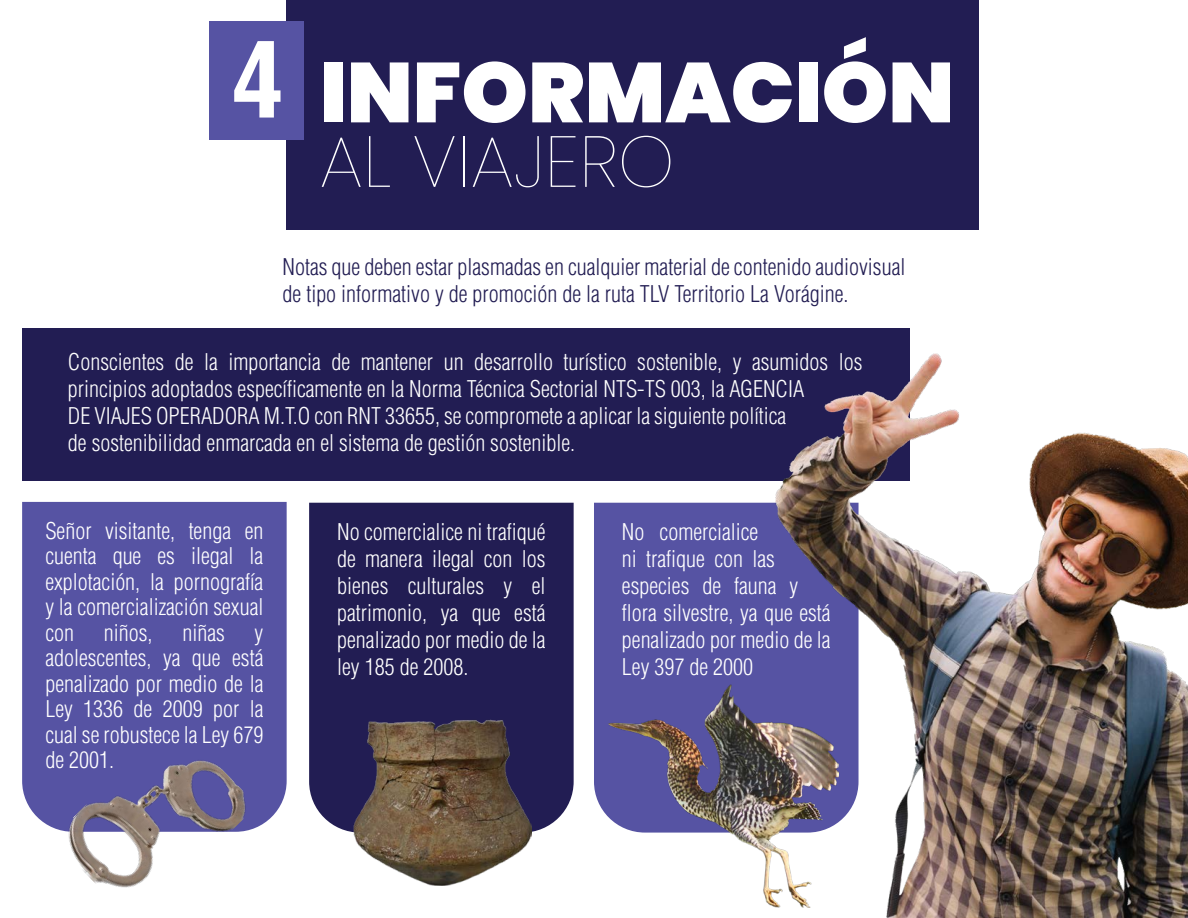
<style>
.page{position:relative;width:1188px;height:918px;background:#fff}
.page>*{position:absolute;margin:0;border:0;box-sizing:border-box;transform-origin:0 0}
.t1{font:700 condensed 103.65px "Helvetica LT Std";color:#fff}
.t2{font:900 84.6px "Poppins";color:#fff}
.t3{font:100 72.15px "Poppins";color:#fff}
.t4{font:300 condensed 22.5px/27px "Helvetica LT Std";color:#fff;text-align:justify}
.t5{font:300 condensed 22.5px/27px "Helvetica LT Std";color:#221d53}
</style>
<div class="page">
<div style="left:287px;top:1px;width:692px;height:229px;background:#221d53"></div>
<div style="left:22px;top:329px;width:888px;height:152px;background:#221d53"></div>
<div style="left:22px;top:502px;width:265px;height:325px;background:#5653a3"></div>
<div style="left:309px;top:503px;width:265px;height:330px;background:#221d53"></div>
<div style="left:594px;top:503px;width:182px;height:315px;background:#5653a3"></div>
<img style="left:51px;top:719px;width:206px;height:169px">
<img style="left:609px;top:684px;width:167px;height:223px">
<img style="left:354px;top:719px;width:177px;height:166px">
<img style="left:776px;top:353px;width:412px;height:565px">
<div style="left:210px;top:21px;width:94px;height:119px;background:#5653a3"></div>
<h1 class="t1" style="left:232px;top:15px;width:53px">4</h1>
<h2 class="t2" style="left:320px;top:44px;width:636px">INFORMACIÓN</h2>
<h3 class="t3" style="left:320px;top:120px;width:357px">AL VIAJERO</h3>
<p class="t5" style="left:283px;top:254px;width:624px">Notas que deben estar plasmadas en cualquier material de contenido audiovisual de tipo informativo y de promoción de la ruta TLV Territorio La Vorágine.</p>
<p class="t4" style="left:68px;top:349px;width:796px;text-align:left">Conscientes de la importancia de mantener un desarrollo turístico sostenible, y asumidos los principios adoptados específicamente en la Norma Técnica Sectorial NTS-TS 003, la AGENCIA<br>DE VIAJES OPERADORA M.T.O con RNT 33655, se compromete a aplicar la siguiente política<br>de sostenibilidad enmarcada en el sistema de gestión sostenible.</p>
<p class="t4" style="left:45px;top:518px;width:220px;line-height:25.5px">Señor visitante, tenga en cuenta que es ilegal la explotación, la pornografía y la comercialización sexual con</p>
<p class="t4" style="left:104px;top:619px;width:50px">niños,</p>
<p class="t4" style="left:182px;top:619px;width:44px">niñas</p>
<p class="t4" style="left:45px;top:620px;width:220px;line-height:25.5px;text-indent:209px">y adolescentes, ya que está penalizado por medio de la Ley 1336 de 2009 por la cual se robustece la Ley 679 de 2001.</p>
<p class="t4" style="left:337px;top:519px;width:210px">No comercialice ni trafiqué de manera ilegal con los bienes culturales y el patrimonio, ya que está penalizado por medio de la ley 185 de 2008.</p>
<p class="t4" style="left:622px;top:519px;width:210px;text-align:left">No comercialice<br>ni trafique con las especies de fauna y flora silvestre, ya que está penalizado por medio de la<br>Ley 397 de 2000</p>
</div>
